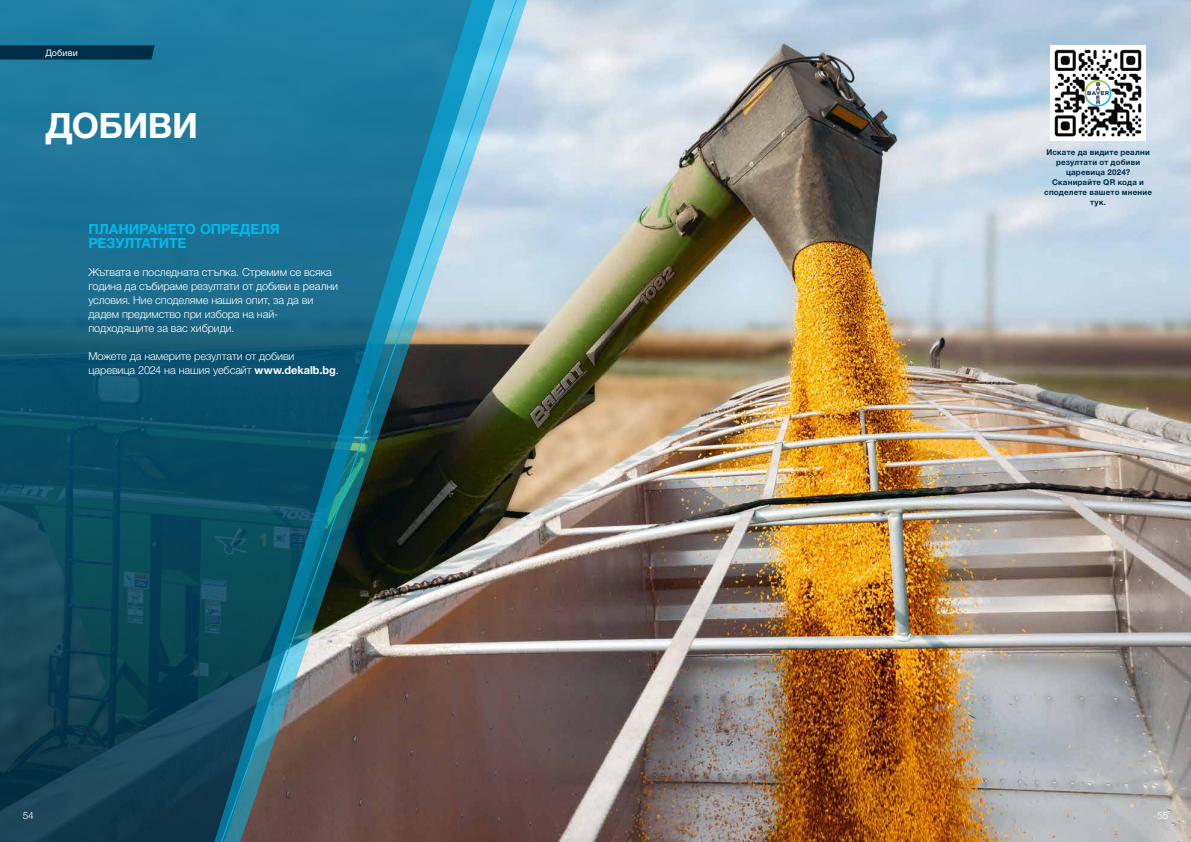
<style>
.page{position:relative;width:1191px;height:842px;background:#fff}
.page>*{position:absolute;margin:0;border:0;box-sizing:border-box;transform-origin:0 0}
.t1{font:700 35px "Helvetica Neue LTW1 G";letter-spacing:-.015em;color:#fff}
.t2{font:700 14px/14px "Helvetica Neue LTW1 G";letter-spacing:-.005em;color:#00baee}
.t3{font:300 11px/14px "Helvetica Neue LTW1 G";letter-spacing:-.01em;color:#fff}
.t4{font:300 10px "Helvetica Neue LTW1 G";color:#fff}
.t5{font:9px "Helvetica Neue OT";letter-spacing:.01em;color:#fff}
.t6{font:700 8px/10px "Helvetica Neue LTW1 G";letter-spacing:.02em;color:#002e46;text-align:center}
.s1{font-weight:700}
</style>
<div class="page">
<img style="left:530px;top:0;width:661px;height:842px">
<svg style="left:0;top:0;width:212px;height:842px;background:#145872"></svg>
<svg style="left:212px;top:0;width:318px;height:842px;background:#647f86"></svg>
<img style="left:217px;top:0;width:303px;height:842px">
<svg style="left:0;top:45px;width:154px;height:15px;background:#01324b"></svg>
<img style="left:1050px;top:45px;width:95px;height:95px">
<p class="t5" style="left:45px;top:48px;width:34px">Добиви</p>
<h1 class="t1" style="left:45px;top:104px;width:154px">ДОБИВИ</h1>
<p class="t2" style="left:88px;top:222px;width:193px">ПЛАНИРАНЕТО ОПРЕДЕЛЯ<br>РЕЗУЛТАТИТЕ</p>
<p class="t3" style="left:88px;top:265px;width:251px">Жътвата е последната стъпка. Стремим се всяка година да събираме резултати от добиви в реални условия. Ние споделяме нашия опит, за да ви дадем предимство при избора на най&shy;подходящите за вас хибриди.</p>
<p class="t3" style="left:88px;top:349px;width:252px">Можете да намерите резултати от добиви царевица 2024 на нашия уебсайт <span class="s1">www.dekalb.bg</span>.</p>
<p class="t6" style="left:1044px;top:147px;width:109px">Искате да видите реални резултати от добиви царевица 2024?<br>Сканирайте QR кода и споделете вашето мнение тук.</p>
<p class="t4" style="left:23px;top:810px;width:13px">54</p>
<p class="t4" style="left:1157px;top:810px;width:13px">55</p>
</div>
